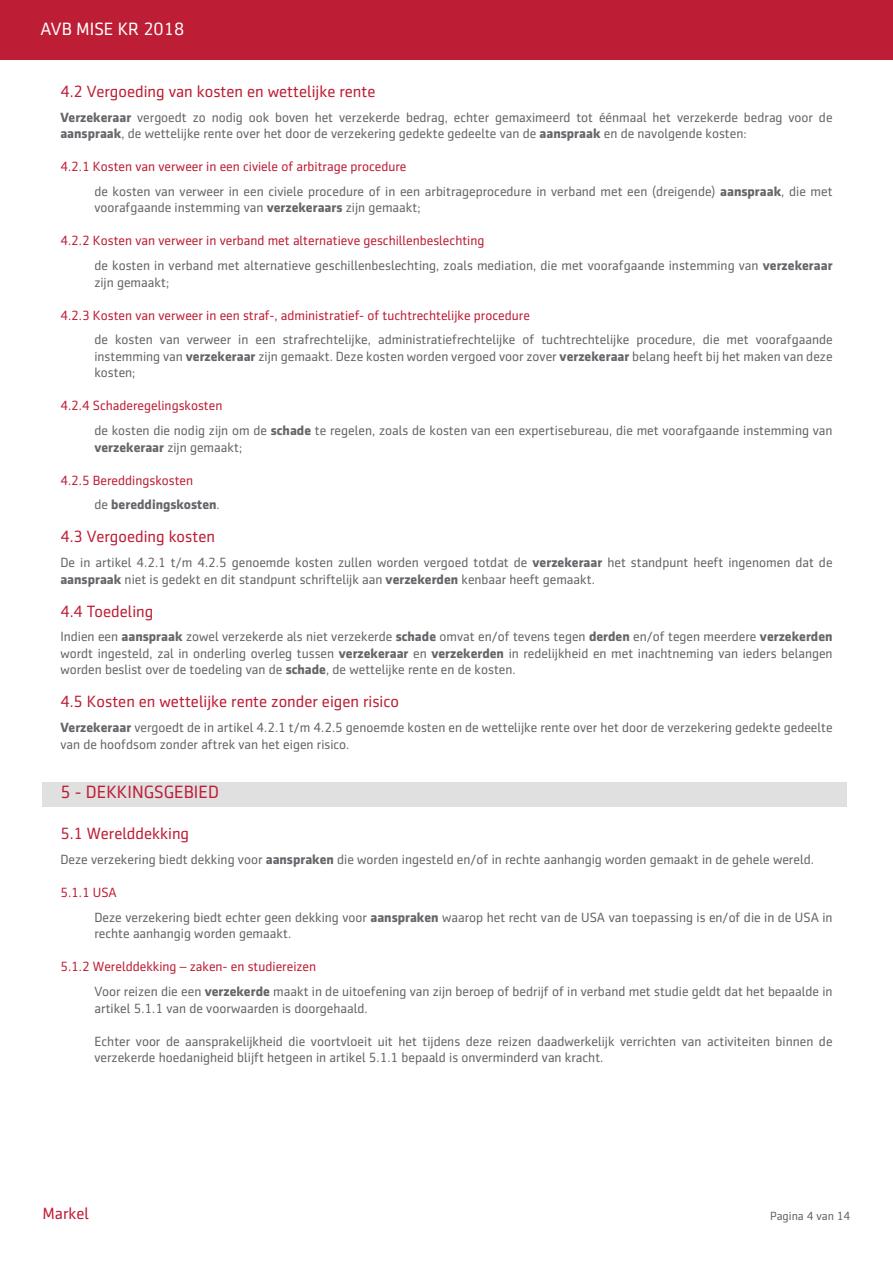
<style>
.page{position:relative;width:893px;height:1263px;background:#fff}
.page>*{position:absolute;margin:0;border:0;box-sizing:border-box;transform-origin:0 0}
._1_-_Überschrift{font:18px "Sentico Sans DT";color:#be1e35}
.Überschrift_13_20_bo{font:18px "Sentico Sans DT";color:#fff}
._1_1_Unter{font:16.5px "Sentico Sans DT";color:#be1e35}
.Eingerückt{font:13.5px/16.5px "Sentico Sans DT";color:#65656a}
.Standard_Text{font:13.5px/16.5px "Sentico Sans DT";color:#65656a}
._1_1_1_Unter{font:13.5px "Sentico Sans DT";color:#be1e35}
.Eingerückt-2{font:700 13.5px "Sentico Sans DT";color:#65656a}
.t1{font:12px "Sentico Sans DT";color:#65656a}
.s1{font-weight:700}
.s2{font-weight:400}
</style>
<div class="page">
<div style="left:43px;top:782px;width:804px;height:24px;background:#e0e0e1"></div>
<div style="left:0;top:0;width:893px;height:59px;background:#be1e35"></div>
<p class="Überschrift_13_20_bo" style="left:41px;top:19px;width:145px">AVB MISE KR 2018</p>
<p class="_1_1_Unter" style="left:60px;top:82px;width:317px">4.2 Vergoeding van kosten en wettelijke rente</p>
<p class="Standard_Text" style="left:60px;top:109px;width:774px"><span class="s1">Verzekeraar</span> vergoedt zo nodig ook boven het verzekerde bedrag, echter gemaximeerd tot éénmaal het verzekerde bedrag voor de <span class="s1">aanspraak</span>, de wettelijke rente over het door de verzekering gedekte gedeelte van de <span class="s1">aanspraak</span> en de navolgende kosten:</p>
<p class="_1_1_1_Unter" style="left:60px;top:159px;width:348px">4.2.1 Kosten van verweer in een civiele of arbitrage procedure</p>
<p class="Eingerückt" style="left:94px;top:183px;width:740px">de kosten van verweer in een civiele procedure of in een arbitrageprocedure in verband met een (dreigende) <span class="s1">aanspraak</span>, die met voorafgaande instemming van <span class="s1">verzekeraars</span> zijn gemaakt;</p>
<p class="_1_1_1_Unter" style="left:60px;top:233px;width:426px">4.2.2 Kosten van verweer in verband met alternatieve geschillenbeslechting</p>
<p class="Eingerückt" style="left:94px;top:257px;width:740px">de kosten in verband met alternatieve geschillenbeslechting, zoals mediation, die met voorafgaande instemming van <span class="s1">verzekeraar </span>zijn gemaakt;</p>
<p class="_1_1_1_Unter" style="left:60px;top:308px;width:471px">4.2.3 Kosten van verweer in een straf-, administratief- of tuchtrechtelijke procedure</p>
<p class="Eingerückt" style="left:94px;top:331px;width:740px;text-align:justify">de kosten van verweer in een strafrechtelijke, administratiefrechtelijke of tuchtrechtelijke procedure, die met voorafgaande instemming van <span class="s1">verzekeraar</span> zijn gemaakt. Deze kosten worden vergoed voor zover <span class="s1">verzekeraar</span> belang heeft bij het maken van deze kosten;</p>
<p class="_1_1_1_Unter" style="left:60px;top:398px;width:164px">4.2.4 Schaderegelingskosten</p>
<p class="Eingerückt" style="left:94px;top:422px;width:740px">de kosten die nodig zijn om de <span class="s1">schade</span> te regelen, zoals de kosten van een expertisebureau, die met voorafgaande instemming van <span class="s1">verzekeraar</span> zijn gemaakt;</p>
<p class="_1_1_1_Unter" style="left:60px;top:473px;width:134px">4.2.5 Bereddingskosten</p>
<p class="Eingerückt-2" style="left:94px;top:497px;width:127px"><span class="s2">de</span> bereddingskosten<span class="s2">.</span></p>
<p class="_1_1_Unter" style="left:60px;top:528px;width:156px">4.3 Vergoeding kosten</p>
<p class="Standard_Text" style="left:60px;top:554px;width:774px">De in artikel 4.2.1 t/m 4.2.5 genoemde kosten zullen worden vergoed totdat de <span class="s1">verzekeraar</span> het standpunt heeft ingenomen dat de <span class="s1">aanspraak</span> niet is gedekt en dit standpunt schriftelijk aan <span class="s1">verzekerden</span> kenbaar heeft gemaakt.</p>
<p class="_1_1_Unter" style="left:60px;top:602px;width:94px">4.4 Toedeling</p>
<p class="Standard_Text" style="left:60px;top:628px;width:774px;text-align:justify">Indien een <span class="s1">aanspraak</span> zowel verzekerde als niet verzekerde <span class="s1">schade</span> omvat en/of tevens tegen <span class="s1">derden</span> en/of tegen meerdere <span class="s1">verzekerden </span>wordt ingesteld, zal in onderling overleg tussen <span class="s1">verzekeraar</span> en <span class="s1">verzekerden</span> in redelijkheid en met inachtneming van ieders belangen worden beslist over de toedeling van de <span class="s1">schade</span>, de wettelijke rente en de kosten.</p>
<p class="_1_1_Unter" style="left:60px;top:693px;width:340px">4.5 Kosten en wettelijke rente zonder eigen risico</p>
<p class="Standard_Text" style="left:60px;top:719px;width:774px"><span class="s1">Verzekeraar</span> vergoedt de in artikel 4.2.1 t/m 4.2.5 genoemde kosten en de wettelijke rente over het door de verzekering gedekte gedeelte van de hoofdsom zonder aftrek van het eigen risico.</p>
<p class="_1_-_Überschrift" style="left:60px;top:782px;width:160px">5 - DEKKINGSGEBIED</p>
<p class="_1_1_Unter" style="left:60px;top:825px;width:130px">5.1 Werelddekking</p>
<p class="Standard_Text" style="left:60px;top:851px;width:755px">Deze verzekering biedt dekking voor <span class="s1">aanspraken</span> die worden ingesteld en/of in rechte aanhangig worden gemaakt in de gehele wereld.</p>
<p class="_1_1_1_Unter" style="left:60px;top:885px;width:58px">5.1.1 USA</p>
<p class="Eingerückt" style="left:94px;top:909px;width:740px">Deze verzekering biedt echter geen dekking voor <span class="s1">aanspraken</span> waarop het recht van de USA van toepassing is en/of die in de USA in rechte aanhangig worden gemaakt.</p>
<p class="_1_1_1_Unter" style="left:60px;top:959px;width:257px">5.1.2 Werelddekking – zaken- en studiereizen</p>
<p class="Eingerückt" style="left:94px;top:983px;width:740px">Voor reizen die een <span class="s1">verzekerde</span> maakt in de uitoefening van zijn beroep of bedrijf of in verband met studie geldt dat het bepaalde in artikel 5.1.1 van de voorwaarden is doorgehaald.</p>
<p class="Eingerückt" style="left:94px;top:1033px;width:740px">Echter voor de aansprakelijkheid die voortvloeit uit het tijdens deze reizen daadwerkelijk verrichten van activiteiten binnen de verzekerde hoedanigheid blijft hetgeen in artikel 5.1.1 bepaald is onverminderd van kracht.</p>
<p class="_1_1_Unter" style="left:43px;top:1204px;width:48px">Markel</p>
<p class="t1" style="left:770px;top:1210px;width:82px">Pagina 4 van 14</p>
</div>
